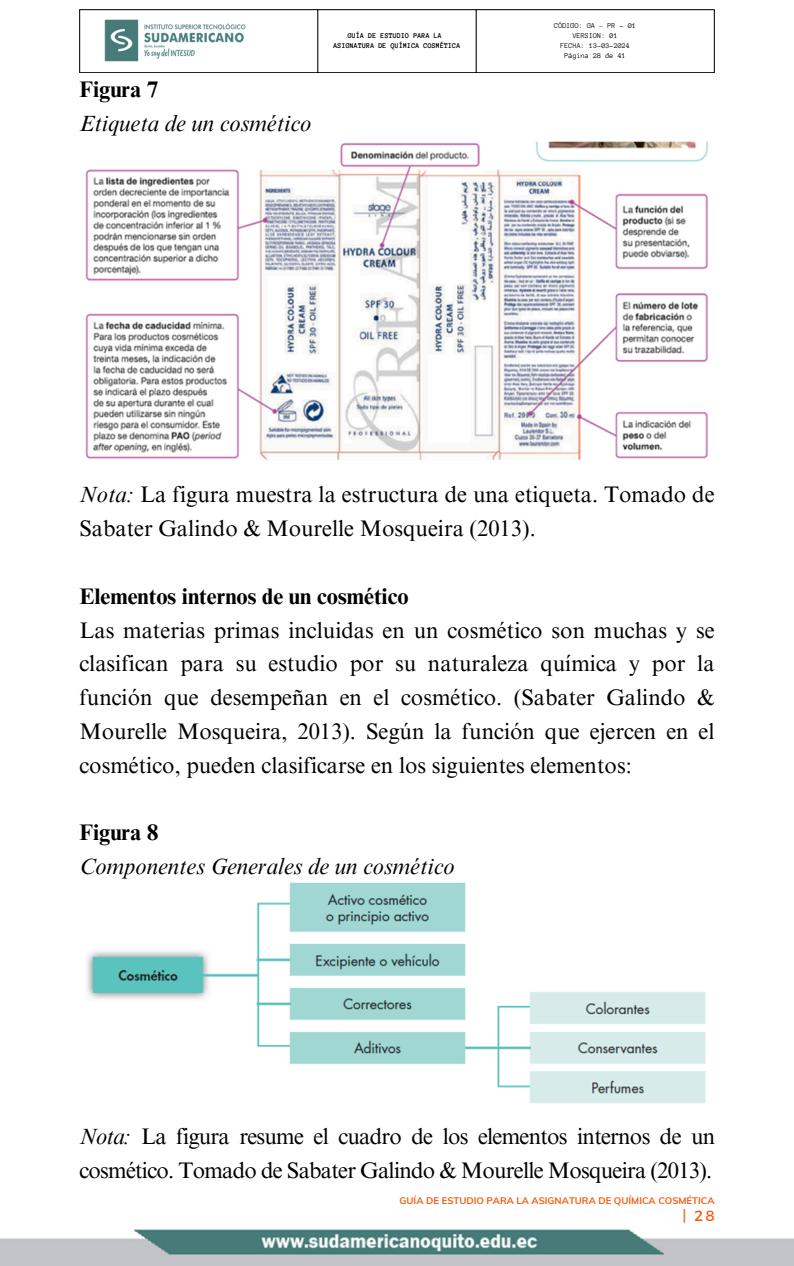
<style>
.page{position:relative;width:794px;height:1266px;background:#fff}
.page>*{position:absolute;margin:0;border:0;box-sizing:border-box;transform-origin:0 0}
.t1{font:22.5px/33.8px "Times NRMT Pro";color:#000}
.t2{font:22.5px/33.8px "Times NRMT Pro";letter-spacing:-.03em;color:#000}
.t3{font:italic 22.5px/33.8px "Times NRMT Pro";color:#000}
.t4{font:14.77px "Montserrat";color:#f25c0f}
.t5{font:700 9.52px "Muli";color:#f25c0f}
.t6{font:7.5px "Anonymous Pro";color:#000}
.t7{font:700 7.5px/10.1px "Anonymous Pro";color:#000;text-align:center}
.s1{font-weight:700;font-style:normal}
.s2{font-style:italic}
.s3{font-weight:700}
</style>
<div class="page">
<img style="left:0;top:1229px;width:793px;height:37px">
<hr style="left:79px;top:10px;width:1px;height:62px;background:#000">
<hr style="left:317px;top:10px;width:1px;height:62px;background:#000">
<hr style="left:475px;top:10px;width:1px;height:62px;background:#000">
<hr style="left:713px;top:10px;width:1px;height:62px;background:#000">
<hr style="left:79px;top:9px;width:635px;height:1px;background:#000">
<hr style="left:79px;top:72px;width:635px;height:1px;background:#000">
<img style="left:104px;top:19px;width:142px;height:43px">
<img style="left:85px;top:141px;width:623px;height:319px">
<img style="left:87px;top:882px;width:619px;height:221px">
<h1 class="t3" style="left:79px;top:76px;width:233px"><span class="s1">Figura 7<br></span>Etiqueta de un cosmético</h1>
<p class="t7" style="left:333px;top:31px;width:128px">GUÍA DE ESTUDIO PARA LA<br>ASIGNATURA DE QUÍMICA COSMÉTICA</p>
<p class="t6" style="left:554px;top:22px;width:83px">CÓDIGO: GA – PR - 01</p>
<p class="t6" style="left:572px;top:32px;width:47px">VERSION: 01</p>
<p class="t6" style="left:560px;top:42px;width:71px">FECHA: 13-03-2024</p>
<p class="t6" style="left:564px;top:52px;width:63px">Página 28 de 41</p>
<h1 class="t1" style="left:79px;top:481px;width:636px"><span class="s2">Nota:</span> La figura muestra la estructura de una etiqueta. Tomado de<br>Sabater Galindo &amp; Mourelle Mosqueira (2013).</h1>
<h1 class="t1" style="left:79px;top:582px;width:636px"><span class="s3">Elementos internos de un cosmético<br></span>Las materias primas incluidas en un cosmético son muchas y se clasifican para su estudio por su naturaleza química y por la función que desempeñan en el cosmético. (Sabater Galindo &amp; Mourelle Mosqueira, 2013). Según la función que ejercen en el cosmético, pueden clasificarse en los siguientes elementos:</h1>
<p class="t3" style="left:79px;top:818px;width:377px"><span class="s1">Figura 8<br></span>Componentes Generales de un cosmético</p>
<p class="t2" style="left:79px;top:1122px;width:637px"><span class="s2">Nota:</span> La figura resume el cuadro de los elementos internos de un cosmético. Tomado de Sabater Galindo &amp; Mourelle Mosqueira (2013).</p>
<h2 class="t4" style="left:682px;top:1206px;width:33px">| 28</h2>
<p class="t5" style="left:399px;top:1195px;width:316px">GUÍA DE ESTUDIO PARA LA ASIGNATURA DE QUÍMICA COSMÉTICA</p>
</div>
